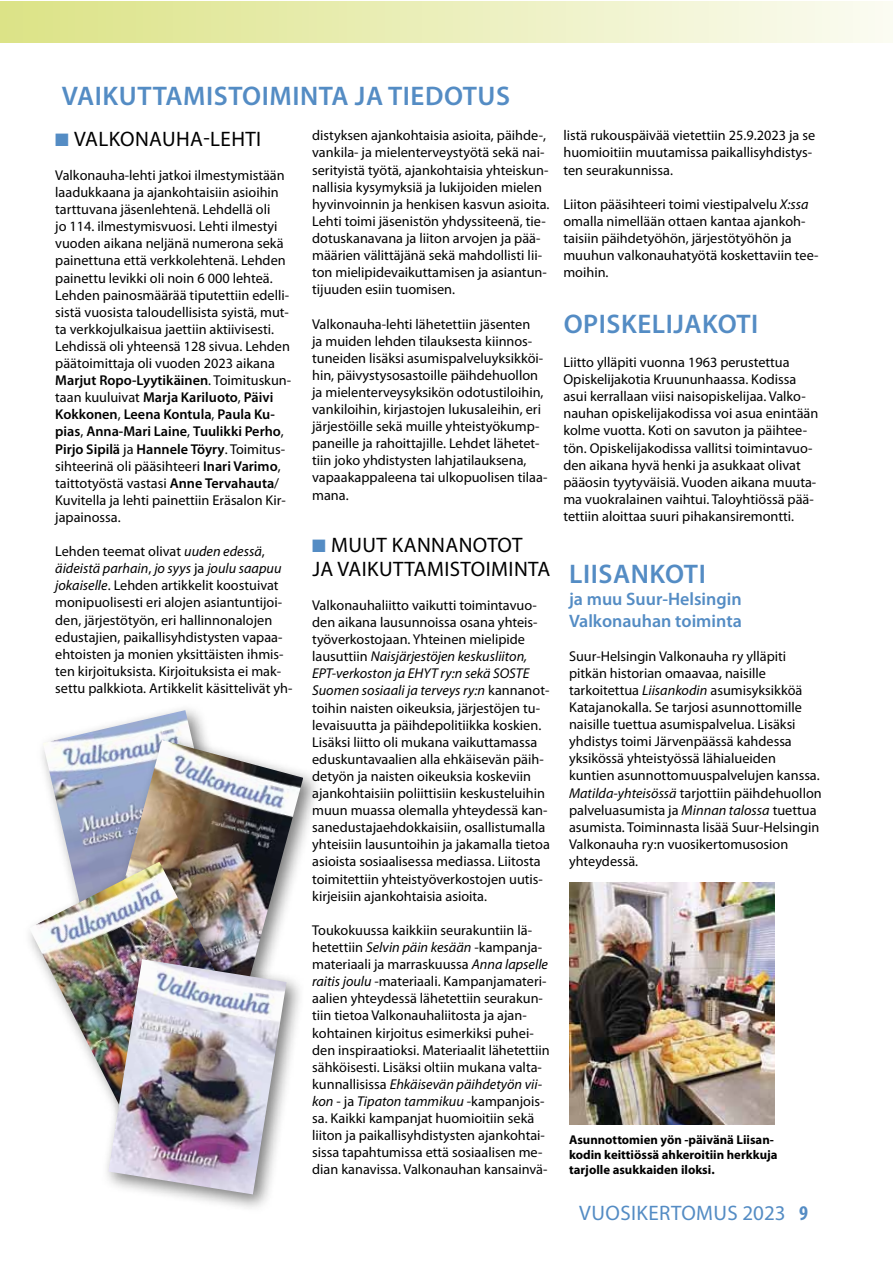
<style>
.page{position:relative;width:893px;height:1263px;background:#fff}
.page>*{position:absolute;margin:0;border:0;box-sizing:border-box;transform-origin:0 0}
.t1{font:600 27px "Myriad Pro";letter-spacing:.02em;color:#548cc4}
.t2{font:21px/24px "Myriad Pro";letter-spacing:.02em;color:#000;text-align:center}
.t3{font:21px "Myriad Pro";letter-spacing:.02em;color:#548cc4}
.t4{font:600 18px/21.6px "Myriad Pro";color:#548cc4}
.t5{font:14.25px/17.1px "Myriad Pro";color:#000}
.t6{font:700 12.75px/15px "Myriad Pro";color:#000}
.s1{font-weight:600}
.s2{font-style:italic}
.s3{font-weight:700;font-stretch:condensed}
</style>
<div class="page">
<div style="left:0;top:1px;width:892px;height:42px;background:linear-gradient(to right,#dce386,#fbfcf2)"></div>
<img style="left:569px;top:883px;width:205px;height:242px">
<img style="left:43px;top:710px;width:162px;height:145px">
<div style="left:100px;top:733px;width:222px;height:271px;background:#000;opacity:.52"></div>
<img style="left:106px;top:740px;width:197px;height:212px">
<div style="left:22px;top:855px;width:254px;height:283px;background:#000;opacity:.52"></div>
<img style="left:29px;top:862px;width:228px;height:257px">
<div style="left:101px;top:952px;width:205px;height:262px;background:#000;opacity:.52"></div>
<img style="left:108px;top:959px;width:179px;height:235px">
<h1 class="t1" style="left:62px;top:79px;width:450px">VAIKUTTAMISTOIMINTA JA TIEDOTUS</h1>
<h2 class="t2" style="left:74px;top:126px;width:189px">VALKONAUHA-LEHTI</h2>
<p class="t5" style="left:55px;top:166px;width:237px">Valkonauha-lehti jatkoi ilmestymistään laadukkaana ja ajankohtaisiin asioihin tarttuvana jäsenlehtenä. Lehdellä oli<br>jo 114. ilmestymisvuosi. Lehti ilmestyi vuoden aikana neljänä numerona sekä painettuna että verkkolehtenä. Lehden painettu levikki oli noin 6 000 lehteä.<br>Lehden painosmäärää tiputettiin edelli&shy;sistä vuosista taloudellisista syistä, mut&shy;ta verkkojulkaisua jaettiin aktiivisesti.<br>Lehdissä oli yhteensä 128 sivua. Lehden päätoimittaja oli vuoden 2023 aikana <span class="s1">Marjut Ropo-Lyytikäinen</span>. Toimituskun&shy;taan kuuluivat <span class="s1">Marja Kariluoto</span>, <span class="s1">Päivi Kokkonen</span>, <span class="s1">Leena Kontula</span>, <span class="s1">Paula Ku&shy;pias</span>, <span class="s1">Anna-Mari Laine</span>, <span class="s1">Tuulikki Perho</span>, <span class="s1">Pirjo Sipilä</span> ja <span class="s1">Hannele Töyry</span>. Toimitus&shy;sihteerinä oli pääsihteeri <span class="s1">Inari Varimo</span>, taittotyöstä vastasi <span class="s1">Anne Tervahauta</span>/ Kuvitella ja lehti painettiin Eräsalon Kir&shy;japainossa.</p>
<p class="t5" style="left:55px;top:543px;width:239px">Lehden teemat olivat <span class="s2">uuden edessä</span>, <span class="s2">äideistä parhain</span>, <span class="s2">jo syys</span> ja <span class="s2">joulu saapuu jokaiselle</span>. Lehden artikkelit koostuivat monipuolisesti eri alojen asiantuntijoi&shy;den, järjestötyön, eri hallinnonalojen edustajien, paikallisyhdistysten vapaa&shy;ehtoisten ja monien yksittäisten ihmis&shy;ten kirjoituksista. Kirjoituksista ei mak&shy;settu palkkiota. Artikkelit käsittelivät yh-</p>
<p class="t5" style="left:312px;top:127px;width:239px">distyksen ajankohtaisia asioita, päihde-, vankila- ja mielenterveystyötä sekä nai&shy;serityistä työtä, ajankohtaisia yhteiskun&shy;nallisia kysymyksiä ja lukijoiden mielen hyvinvoinnin ja henkisen kasvun asioita.<br>Lehti toimi jäsenistön yhdyssiteenä, tie&shy;dotuskanavana ja liiton arvojen ja pää&shy;määrien välittäjänä sekä mahdollisti lii&shy;ton mielipidevaikuttamisen ja asiantun&shy;tijuuden esiin tuomisen.</p>
<p class="t5" style="left:312px;top:315px;width:237px">Valkonauha-lehti lähetettiin jäsenten<br>ja muiden lehden tilauksesta kiinnos&shy;tuneiden lisäksi asumispalveluyksikköi&shy;hin, päivystysosastoille päihdehuollon ja mielenterveysyksikön odotustiloihin, vankiloihin, kirjastojen lukusaleihin, eri järjestöille sekä muille yhteistyökump&shy;paneille ja rahoittajille. Lehdet lähetet&shy;tiin joko yhdistysten lahjatilauksena, vapaakappaleena tai ulkopuolisen tilaa&shy;mana.</p>
<h2 class="t2" style="left:312px;top:532px;width:239px">MUUT KANNANOTOT<br>JA VAIKUTTAMISTOIMINTA</h2>
<p class="t5" style="left:312px;top:596px;width:239px">Valkonauhaliitto vaikutti toimintavuo&shy;den aikana lausunnoissa osana yhteis&shy;työverkostojaan. Yhteinen mielipide lausuttiin <span class="s2">Naisjärjestöjen keskusliiton, EPT-verkoston ja EHYT ry:n sekä SOSTE Suomen sosiaali ja terveys ry:n</span> kannanot&shy;toihin naisten oikeuksia, järjestöjen tu&shy;levaisuutta ja päihdepolitiikka koskien.<br>Lisäksi liitto oli mukana vaikuttamassa eduskuntavaalien alla ehkäisevän päih&shy;detyön ja naisten oikeuksia koskeviin ajankohtaisiin poliittisiin keskusteluihin muun muassa olemalla yhteydessä kan&shy;sanedustajaehdokkaisiin, osallistumalla yhteisiin lausuntoihin ja jakamalla tietoa asioista sosiaalisessa mediassa. Liitosta toimitettiin yhteistyöverkostojen uutis&shy;kirjeisiin ajankohtaisia asioita.</p>
<p class="t5" style="left:312px;top:921px;width:239px">Toukokuussa kaikkiin seurakuntiin lä&shy;hetettiin <span class="s2">Selvin päin kesään</span> -kampanja&shy;materiaali ja marraskuussa <span class="s2">Anna lapselle raitis joulu</span> -materiaali. Kampanjamateri&shy;aalien yhteydessä lähetettiin seurakun&shy;tiin tietoa Valkonauhaliitosta ja ajan&shy;kohtainen kirjoitus esimerkiksi puhei&shy;den inspiraatioksi. Materiaalit lähetettiin sähköisesti. Lisäksi oltiin mukana valta&shy;kunnallisissa <span class="s2">Ehkäisevän päihdetyön vii&shy;kon</span> - ja <span class="s2">Tipaton tammikuu</span> -kampanjois&shy;sa. Kaikki kampanjat huomioitiin sekä liiton ja paikallisyhdistysten ajankohtai&shy;sissa tapahtumissa että sosiaalisen me&shy;dian kanavissa. Valkonauhan kansainvä-</p>
<p class="t5" style="left:563px;top:127px;width:253px">listä rukouspäivää vietettiin 25.9.2023 ja se huomioitiin muutamissa paikallisyhdistys&shy;ten seurakunnissa.</p>
<p class="t5" style="left:563px;top:195px;width:257px">Liiton pääsihteeri toimi viestipalvelu <span class="s2">X:ssa </span>omalla nimellään ottaen kantaa ajankoh&shy;taisiin päihdetyöhön, järjestötyöhön ja muuhun valkonauhatyötä koskettaviin tee&shy;moihin.</p>
<h1 class="t1" style="left:564px;top:307px;width:196px">OPISKELIJAKOTI</h1>
<p class="t5" style="left:563px;top:353px;width:256px">Liitto ylläpiti vuonna 1963 perustettua Opiskelijakotia Kruununhaassa. Kodissa asui kerrallaan viisi naisopiskelijaa. Valko&shy;nauhan opiskelijakodissa voi asua enintään kolme vuotta. Koti on savuton ja päihtee&shy;tön. Opiskelijakodissa vallitsi toimintavuo&shy;den aikana hyvä henki ja asukkaat olivat pääosin tyytyväisiä. Vuoden aikana muuta&shy;ma vuokralainen vaihtui. Taloyhtiössä pää&shy;tettiin aloittaa suuri pihakansiremontti.</p>
<h1 class="t1" style="left:569px;top:557px;width:138px">LIISANKOTI</h1>
<p class="t4" style="left:569px;top:588px;width:174px">ja muu Suur-Helsingin<br>Valkonauhan toiminta</p>
<p class="t5" style="left:569px;top:647px;width:254px">Suur-Helsingin Valkonauha ry ylläpiti pitkän historian omaavaa, naisille tarkoitettua <span class="s2">Liisankodin</span> asumisyksikköä Katajanokalla. Se tarjosi asunnottomille naisille tuettua asumispalvelua. Lisäksi yhdistys toimi Järvenpäässä kahdessa yksikössä yhteistyössä lähialueiden kuntien asunnottomuuspalvelujen kanssa.<br><span class="s2">Matilda-yhteisössä</span> tarjottiin päihdehuollon palveluasumista ja <span class="s2">Minnan talossa</span> tuettua asumista. Toiminnasta lisää Suur-Helsingin Valkonauha ry:n vuosikertomusosion yhteydessä.</p>
<p class="t6" style="left:569px;top:1132px;width:210px">Asunnottomien yön -päivänä Liisan&shy;kodin keittiössä ahkeroitiin herkkuja tarjolle asukkaiden iloksi.</p>
<h2 class="t3" style="left:579px;top:1200px;width:230px">VUOSIKERTOMUS 2023 <span class="s3">9</span></h2>
</div>
